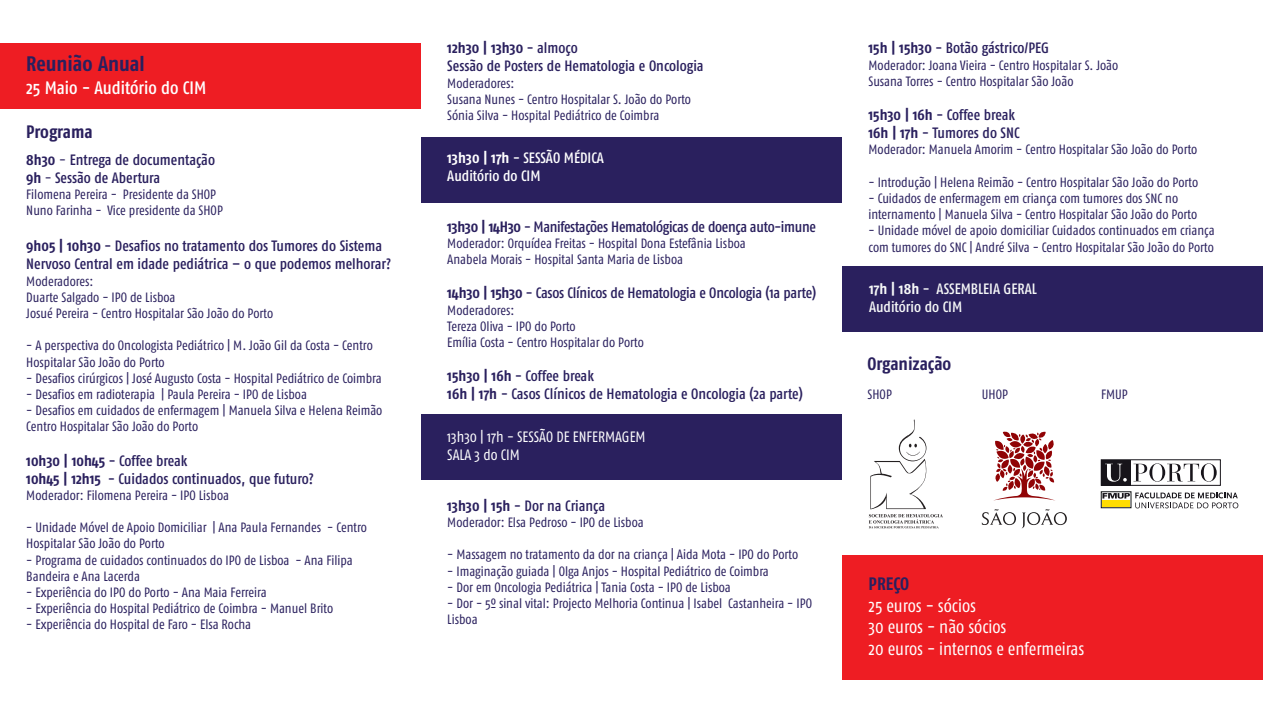
<style>
.page{position:relative;width:1263px;height:723px;background:#fff}
.page>*{position:absolute;margin:0;border:0;box-sizing:border-box;transform-origin:0 0}
.t1{font:700 21px "Fago Co";color:#2a205e}
.t2{font:18px/21.6px "Fago Co";letter-spacing:-.005em;color:#fff}
.t3{font:700 18px "Fago Co";color:#2a205e}
.t4{font:500 18px "Fago Co";color:#fff}
.t5{font:500 15px/18px "Fago Co";letter-spacing:-.005em;color:#2a205e}
.t6{font:15px/18px "Fago Co";color:#fff}
.t7{font:500 15px/18px "Fago Co";color:#f6f8f8}
.t8{font:500 15px/18px "Fago Co";color:#fff}
.t9{font:13.5px/16.2px "Fago Co";color:#2a205e}
.s1{font-weight:700}
.s2{font-weight:400}
</style>
<div class="page">
<div style="left:0;top:44px;width:421px;height:65px;background:#ee1d23"></div>
<div style="left:421px;top:137px;width:421px;height:65px;background:#2a205e"></div>
<div style="left:421px;top:414px;width:421px;height:66px;background:#2a205e"></div>
<div style="left:842px;top:555px;width:421px;height:125px;background:#ee1d23"></div>
<div style="left:843px;top:266px;width:420px;height:65px;background:#2a205e"></div>
<svg style="left:869px;top:419px;width:74px;height:109px"></svg>
<svg style="left:982px;top:509px;width:85px;height:19px"></svg>
<svg style="left:995px;top:431px;width:60px;height:69px"></svg>
<div style="left:1101px;top:459px;width:119px;height:27px;border:1px solid #17141a"></div>
<svg style="left:1133px;top:463px;width:84px;height:19px"></svg>
<div style="left:1101px;top:460px;width:30px;height:25px;background:#17141a"></div>
<svg style="left:1105px;top:464px;width:22px;height:18px"></svg>
<svg style="left:1101px;top:492px;width:1px;height:16px"></svg>
<svg style="left:1102px;top:492px;width:136px;height:16px"></svg>
<h1 class="t1" style="left:26px;top:51px;width:120px">Reunião Anual</h1>
<h2 class="t4" style="left:26px;top:77px;width:181px">25 Maio - Auditório do CIM</h2>
<h2 class="t3" style="left:26px;top:121px;width:68px">Programa</h2>
<p class="t5" style="left:26px;top:150px;width:190px"><span class="s1">8h30</span> <span class="s2">-</span> Entrega de documentação<br><span class="s1">9h</span> <span class="s2">-</span> Sessão de Abertura</p>
<p class="t9" style="left:26px;top:186px;width:198px">Filomena Pereira - Presidente da SHOP<br>Nuno Farinha - Vice presidente da SHOP</p>
<p class="t5" style="left:26px;top:237px;width:366px"><span class="s1">9h05 | 10h30</span> - Desafios no tratamento dos Tumores do Sistema<br>Nervoso Central em idade pediátrica – o que podemos melhorar?</p>
<p class="t9" style="left:26px;top:273px;width:248px">Moderadores:<br>Duarte Salgado - IPO de Lisboa<br>Josué Pereira - Centro Hospitalar São João do Porto</p>
<p class="t9" style="left:26px;top:337px;width:348px">- A perspectiva do Oncologista Pediátrico | M. João Gil da Costa - Centro<br>Hospitalar São João do Porto</p>
<p class="t9" style="left:26px;top:370px;width:357px">- Desafios cirúrgicos | José Augusto Costa - Hospital Pediátrico de Coimbra</p>
<p class="t9" style="left:26px;top:386px;width:282px">- Desafios em radioterapia | Paula Pereira - IPO de Lisboa</p>
<p class="t9" style="left:26px;top:402px;width:358px">- Desafios em cuidados de enfermagem | Manuela Silva e Helena Reimão<br>Centro Hospitalar São João do Porto</p>
<p class="t5" style="left:26px;top:451px;width:289px"><span class="s1">10h30 | 10h45</span> - Coffee break<br><span class="s1">10h45 | 12h15</span> - Cuidados continuados, que futuro?</p>
<p class="t9" style="left:26px;top:487px;width:204px">Moderador: Filomena Pereira - IPO Lisboa</p>
<p class="t9" style="left:26px;top:519px;width:342px">- Unidade Móvel de Apoio Domiciliar | Ana Paula Fernandes - Centro<br>Hospitalar São João do Porto</p>
<p class="t9" style="left:26px;top:552px;width:328px">- Programa de cuidados continuados do IPO de Lisboa - Ana Filipa<br>Bandeira e Ana Lacerda</p>
<p class="t9" style="left:26px;top:584px;width:242px">- Experiência do IPO do Porto - Ana Maia Ferreira</p>
<p class="t9" style="left:26px;top:600px;width:308px">- Experiência do Hospital Pediátrico de Coimbra - Manuel Brito</p>
<p class="t9" style="left:26px;top:616px;width:226px">- Experiência do Hospital de Faro - Elsa Rocha</p>
<p class="t5" style="left:447px;top:39px;width:258px"><span class="s1">12h30 | 13h30</span> - almoço<br>Sessão de Posters de Hematologia e Oncologia</p>
<p class="t9" style="left:447px;top:75px;width:245px">Moderadores:<br>Susana Nunes - Centro Hospitalar S. João do Porto<br>Sónia Silva - Hospital Pediátrico de Coimbra</p>
<p class="t8" style="left:447px;top:149px;width:158px"><span class="s1">13h30 | 17h</span> - SESSÃO MÉDICA<br>Auditório do CIM</p>
<p class="t5" style="left:447px;top:217px;width:370px"><span class="s1">13h30 | 14H30</span> - Manifestações Hematológicas de doença auto-imune</p>
<p class="t9" style="left:447px;top:235px;width:300px">Moderador: Orquídea Freitas - Hospital Dona Estefânia Lisboa<br>Anabela Morais - Hospital Santa Maria de Lisboa</p>
<p class="t5" style="left:447px;top:284px;width:370px"><span class="s1">14h30 | 15h30</span> - Casos Clínicos de Hematologia e Oncologia (1a parte)</p>
<p class="t9" style="left:447px;top:302px;width:198px">Moderadores:<br>Tereza Oliva - IPO do Porto<br>Emília Costa - Centro Hospitalar do Porto</p>
<p class="t5" style="left:447px;top:367px;width:357px"><span class="s1">15h30 | 16h</span> - Coffee break<br><span class="s1">16h | 17h</span> - Casos Clínicos de Hematologia e Oncologia (2a parte)</p>
<p class="t6" style="left:447px;top:428px;width:200px">13h30 | 17h - SESSÃO DE ENFERMAGEM<br>SALA 3 do CIM</p>
<p class="t5" style="left:447px;top:496px;width:159px"><span class="s1">13h30 | 15h</span> - Dor na Criança</p>
<p class="t9" style="left:447px;top:514px;width:198px">Moderador: Elsa Pedroso - IPO de Lisboa</p>
<p class="t9" style="left:447px;top:546px;width:352px">- Massagem no tratamento da dor na criança | Aida Mota - IPO do Porto</p>
<p class="t9" style="left:447px;top:563px;width:323px">- Imaginação guiada | Olga Anjos - Hospital Pediátrico de Coimbra</p>
<p class="t9" style="left:447px;top:579px;width:285px">- Dor em Oncologia Pediátrica | Tania Costa - IPO de Lisboa</p>
<p class="t9" style="left:447px;top:595px;width:366px">- Dor - 5º sinal vital: Projecto Melhoria Continua | Isabel Castanheira - IPO<br>Lisboa</p>
<p class="t5" style="left:868px;top:39px;width:182px"><span class="s1">15h | 15h30</span> - Botão gástrico/PEG</p>
<p class="t9" style="left:868px;top:57px;width:251px">Moderador: Joana Vieira - Centro Hospitalar S. João<br>Susana Torres - Centro Hospitalar São João</p>
<p class="t5" style="left:868px;top:106px;width:153px"><span class="s1">15h30 | 16h</span> - Coffee break<br><span class="s1">16h | 17h</span> - Tumores do SNC</p>
<p class="t9" style="left:868px;top:141px;width:330px">Moderador: Manuela Amorim - Centro Hospitalar São João do Porto</p>
<p class="t9" style="left:868px;top:174px;width:331px">- Introdução | Helena Reimão - Centro Hospitalar São João do Porto</p>
<p class="t9" style="left:868px;top:190px;width:330px">- Cuidados de enfermagem em criança com tumores dos SNC no internamento | Manuela Silva - Centro Hospitalar São João do Porto</p>
<p class="t9" style="left:868px;top:222px;width:348px">- Unidade móvel de apoio domiciliar Cuidados continuados em criança com tumores do SNC | André Silva - Centro Hospitalar São João do Porto</p>
<p class="t7" style="left:869px;top:279px;width:169px"><span class="s1">17h | 18h</span> - ASSEMBLEIA GERAL<br>Auditório do CIM</p>
<h2 class="t3" style="left:868px;top:353px;width:85px">Organização</h2>
<p class="t9" style="left:868px;top:386px;width:26px">SHOP</p>
<p class="t9" style="left:982px;top:386px;width:28px">UHOP</p>
<p class="t9" style="left:1101px;top:386px;width:28px">FMUP</p>
<h2 class="t3" style="left:869px;top:573px;width:42px">PREÇO</h2>
<h2 class="t2" style="left:869px;top:594px;width:217px">25 euros - sócios<br>30 euros - não sócios<br>20 euros - internos e enfermeiras</h2>
</div>
